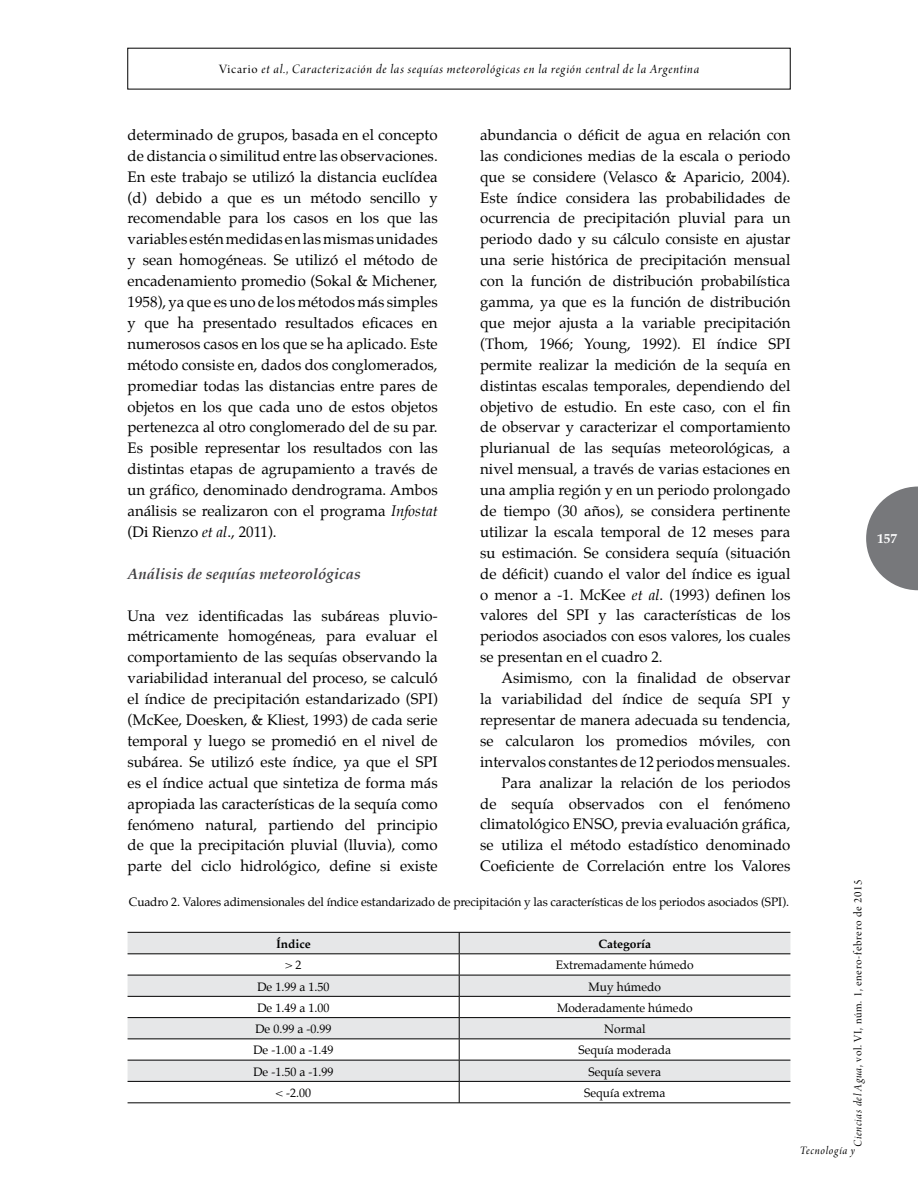
<style>
.page{position:relative;width:918px;height:1188px;background:#fff}
.page>*{position:absolute;margin:0;border:0;box-sizing:border-box;transform-origin:0 0}
.t1{font:15px/20.9px "Palatino";color:#000;text-align:justify}
.t2{font:italic 700 15px "Palatino";color:#414042}
.t3{font:13.5px "Arno Pro Italic Display";letter-spacing:.06em;color:#000}
.t4{font:700 13.5px "Palatino";color:#fff}
.t5{font:12px "Palatino";letter-spacing:-.005em;color:#000}
.t6{font:12px "Arno Pro Display";letter-spacing:.055em;color:#000}
.t7{font:700 12px "Palatino";color:#000}
.t8{font:12px "Arno Pro Italic Display";letter-spacing:.06em;color:#000}
.s1{font-family:"Arno Pro Display"}
.s2{font-style:italic}
.s3{font-family:"Arno Pro Italic Display"}
</style>
<div class="page">
<svg style="left:866px;top:487px;width:52px;height:103px"></svg>
<svg style="left:128px;top:933px;width:662px;height:148px;fill:#e6e7e8"></svg>
<hr style="left:128px;top:953px;width:331px;height:1px;background:#000">
<hr style="left:459px;top:953px;width:331px;height:1px;background:#000">
<hr style="left:128px;top:975px;width:331px;height:1px;background:#000">
<hr style="left:459px;top:975px;width:331px;height:1px;background:#000">
<hr style="left:128px;top:996px;width:331px;height:1px;background:#000">
<hr style="left:459px;top:996px;width:331px;height:1px;background:#000">
<hr style="left:128px;top:1017px;width:331px;height:1px;background:#000">
<hr style="left:459px;top:1017px;width:331px;height:1px;background:#000">
<hr style="left:128px;top:1038px;width:331px;height:1px;background:#000">
<hr style="left:459px;top:1038px;width:331px;height:1px;background:#000">
<hr style="left:128px;top:1060px;width:331px;height:1px;background:#000">
<hr style="left:459px;top:1060px;width:331px;height:1px;background:#000">
<hr style="left:128px;top:1081px;width:331px;height:1px;background:#000">
<hr style="left:459px;top:1081px;width:331px;height:1px;background:#000">
<svg style="left:459px;top:933px;width:1px;height:169px"></svg>
<hr style="left:128px;top:932px;width:662px;height:1px;background:#000">
<hr style="left:128px;top:1102px;width:662px;height:1px;background:#000">
<p class="t3" style="left:219px;top:62px;width:482px"><span class="s1">Vicario</span> et al.<span class="s1">,</span> Caracterización de las sequías meteorológicas en la región central de la Argentina</p>
<p class="t1" style="left:128px;top:124px;width:312px">determinado de grupos, basada en el concepto de distancia o similitud entre las observaciones.<br>En este trabajo se utilizó la distancia euclídea (d) debido a que es un método sencillo y recomendable para los casos en los que las variables estén medidas en las mismas unidades y sean homogéneas. Se utilizó el método de encadenamiento promedio (Sokal &amp; Michener, 1958), ya que es uno de los métodos más simples y que ha presentado resultados eficaces en numerosos casos en los que se ha aplicado. Este método consiste en, dados dos conglomerados, promediar todas las distancias entre pares de objetos en los que cada uno de estos objetos pertenezca al otro conglomerado del de su par.<br>Es posible representar los resultados con las distintas etapas de agrupamiento a través de un gráfico, denominado dendrograma. Ambos análisis se realizaron con el programa <span class="s2">Infostat </span>(Di Rienzo <span class="s2">et al</span>., 2011).</p>
<p class="t2" style="left:128px;top:561px;width:235px">Análisis de sequías meteorológicas</p>
<p class="t1" style="left:128px;top:605px;width:312px">Una vez identificadas las subáreas pluvio&shy;métricamente homogéneas, para evaluar el comportamiento de las sequías observando la variabilidad interanual del proceso, se calculó el índice de precipitación estandarizado (SPI) (McKee, Doesken, &amp; Kliest, 1993) de cada serie temporal y luego se promedió en el nivel de subárea. Se utilizó este índice, ya que el SPI es el índice actual que sintetiza de forma más apropiada las características de la sequía como fenómeno natural, partiendo del principio de que la precipitación pluvial (lluvia), como parte del ciclo hidrológico, define si existe</p>
<p class="t1" style="left:480px;top:124px;width:312px">abundancia o déficit de agua en relación con las condiciones medias de la escala o periodo que se considere (Velasco &amp; Aparicio, 2004).<br>Este índice considera las probabilidades de ocurrencia de precipitación pluvial para un periodo dado y su cálculo consiste en ajustar una serie histórica de precipitación mensual con la función de distribución probabilística gamma, ya que es la función de distribución que mejor ajusta a la variable precipitación (Thom, 1966; Young, 1992). El índice SPI permite realizar la medición de la sequía en distintas escalas temporales, dependiendo del objetivo de estudio. En este caso, con el fin de observar y caracterizar el comportamiento plurianual de las sequías meteorológicas, a nivel mensual, a través de varias estaciones en una amplia región y en un periodo prolongado de tiempo (30 años), se considera pertinente utilizar la escala temporal de 12 meses para su estimación. Se considera sequía (situación de déficit) cuando el valor del índice es igual o menor a -1. McKee <span class="s2">et al</span>. (1993) definen los valores del SPI y las características de los periodos asociados con esos valores, los cuales se presentan en el cuadro 2.</p>
<p class="t1" style="left:480px;top:668px;width:312px;text-align:right">Asimismo, con la finalidad de observar<br>la variabilidad del índice de sequía SPI y representar de manera adecuada su tendencia, se calcularon los promedios móviles, con intervalos constantes de 12 periodos mensuales.<br>Para analizar la relación de los periodos<br>de sequía observados con el fenómeno climatológico ENSO, previa evaluación gráfica, se utiliza el método estadístico denominado Coeficiente de Correlación entre los Valores</p>
<p class="t5" style="left:129px;top:892px;width:662px">Cuadro 2. Valores adimensionales del índice estandarizado de precipitación y las características de los periodos asociados (SPI).</p>
<p class="t7" style="left:276px;top:934px;width:36px">Índice</p>
<p class="t7" style="left:598px;top:934px;width:54px">Categoría</p>
<p class="t5" style="left:285px;top:955px;width:18px">&gt; 2</p>
<p class="t5" style="left:556px;top:955px;width:140px">Extremadamente húmedo</p>
<p class="t5" style="left:257px;top:977px;width:74px">De 1.99 a 1.50</p>
<p class="t5" style="left:588px;top:977px;width:74px">Muy húmedo</p>
<p class="t5" style="left:257px;top:998px;width:74px">De 1.49 a 1.00</p>
<p class="t5" style="left:557px;top:998px;width:137px">Moderadamente húmedo</p>
<p class="t5" style="left:255px;top:1019px;width:78px">De 0.99 a -0.99</p>
<p class="t5" style="left:604px;top:1019px;width:43px">Normal</p>
<p class="t5" style="left:253px;top:1040px;width:82px">De -1.00 a -1.49</p>
<p class="t5" style="left:578px;top:1040px;width:94px">Sequía moderada</p>
<p class="t5" style="left:253px;top:1062px;width:82px">De -1.50 a -1.99</p>
<p class="t5" style="left:589px;top:1062px;width:74px">Sequía severa</p>
<p class="t5" style="left:276px;top:1083px;width:37px">&lt; -2.00</p>
<p class="t5" style="left:584px;top:1083px;width:83px">Sequía extrema</p>
<p class="t6" style="left:851px;top:1147px;width:269px;rotate:-90deg"><span class="s3">Ciencias del Agua</span>, vol. VI, núm. 1, enero-febrero de 2015</p>
<p class="t8" style="left:800px;top:1144px;width:57px">Tecnología y</p>
<p class="t4" style="left:877px;top:526px;width:22px">157</p>
</div>
